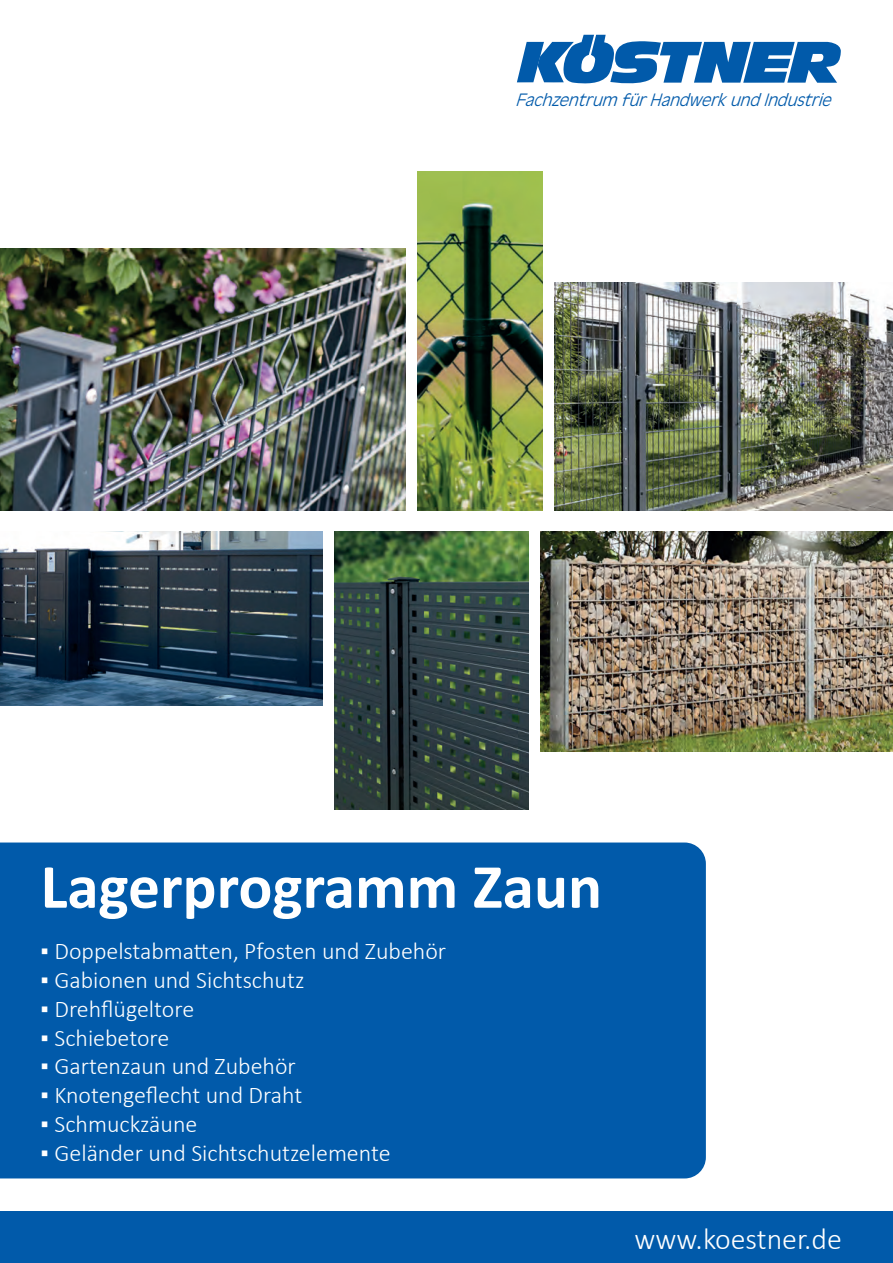
<style>
.page{position:relative;width:893px;height:1263px;background:#fff}
.page>*{position:absolute;margin:0;border:0;box-sizing:border-box;transform-origin:0 0}
.t1{font:700 63.45px "Calibri";color:#fff}
.t2{font:300 30px "Calibri";color:#fff}
.t3{font:300 24px "Calibri";color:#fff}
.t4{font:italic 300 18.75px "Antique Oli";color:#015aaa}
.s1{font-weight:400}
</style>
<div class="page">
<svg style="left:517px;top:35px;width:324px;height:49px"></svg>
<div style="left:0;top:842px;width:706px;height:336px;background:#015aaa"></div>
<div style="left:0;top:1212px;width:893px;height:51px;background:#015aaa"></div>
<img style="left:555px;top:283px;width:338px;height:227px">
<img style="left:0;top:249px;width:405px;height:261px">
<img style="left:0;top:531px;width:322px;height:175px">
<img style="left:541px;top:532px;width:352px;height:219px">
<img style="left:335px;top:531px;width:193px;height:278px">
<img style="left:418px;top:171px;width:124px;height:339px">
<p class="t4" style="left:515px;top:90px;width:323px">Fachzentrum fürHandwerkundIndustrie</p>
<h1 class="t1" style="left:41px;top:842px;width:563px">Lagerprogramm Zaun</h1>
<p class="t3" style="left:41px;top:936px;width:407px"><span class="s1">▪</span> Doppelstabmatten, Pfosten und Zubehör</p>
<p class="t3" style="left:41px;top:965px;width:265px"><span class="s1">▪</span> Gabionen und Sichtschutz</p>
<p class="t3" style="left:41px;top:994px;width:155px"><span class="s1">▪</span> Drehflügeltore</p>
<p class="t3" style="left:41px;top:1023px;width:130px"><span class="s1">▪</span> Schiebetore</p>
<p class="t3" style="left:41px;top:1051px;width:257px"><span class="s1">▪</span> Gartenzaun und Zubehör</p>
<p class="t3" style="left:41px;top:1080px;width:263px"><span class="s1">▪</span> Knotengeflecht und Draht</p>
<p class="t3" style="left:41px;top:1109px;width:158px"><span class="s1">▪</span> Schmuckzäune</p>
<p class="t3" style="left:41px;top:1138px;width:352px"><span class="s1">▪</span> Geländer und Sichtschutzelemente</p>
<p class="t2" style="left:635px;top:1220px;width:209px">www.koestner.de</p>
</div>
